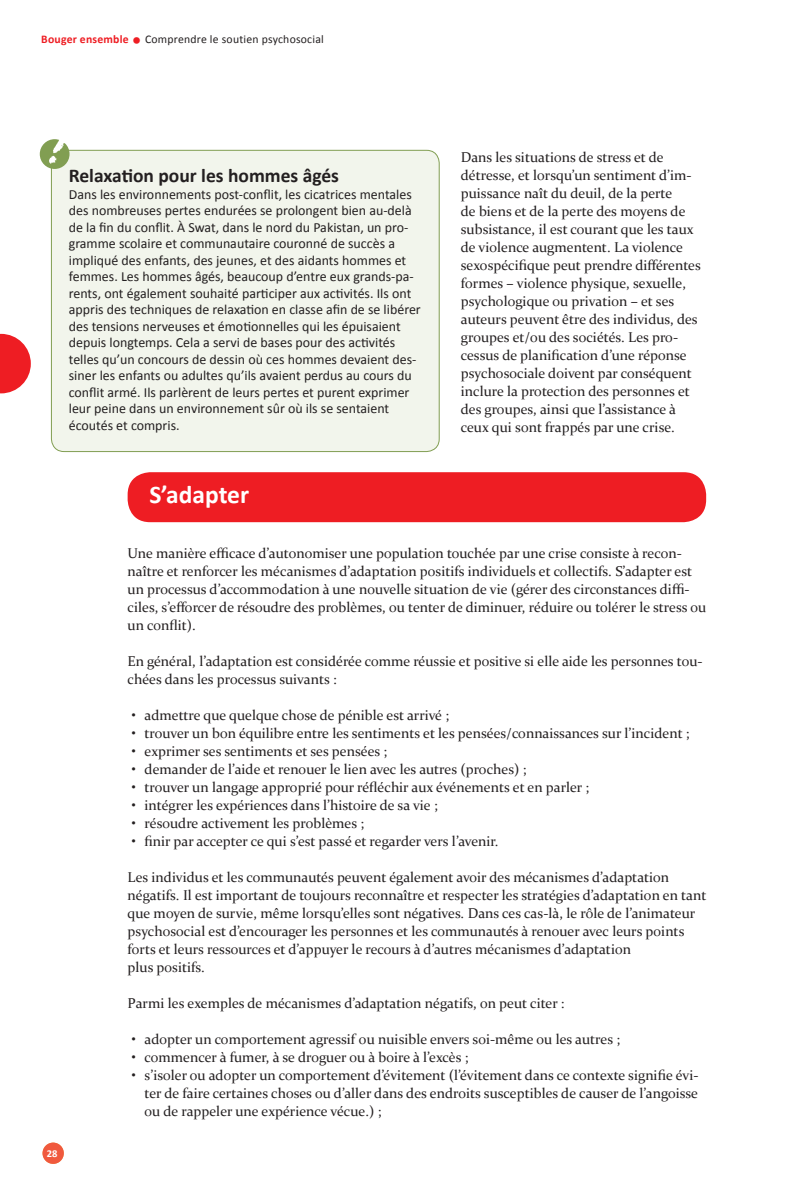
<style>
.page{position:relative;width:787px;height:1191px;background:#fff}
.page>*{position:absolute;margin:0;border:0;box-sizing:border-box;transform-origin:0 0}
.t1{font:700 25.5px "Calibri";color:#fff}
.t2{font:700 19.5px "Calibri";color:#231f20}
.t3{font:14.25px/18px "Constantia";color:#231f20}
.t4{font:13.95px/16.5px "Calibri";color:#231f20}
.t5{font:11.7px "Calibri";letter-spacing:.02em;color:#231f20}
.t6{font:700 10.5px "Calibri";color:#fff}
.s1{font-weight:700;color:#ee1d23}
.s2{font-size:21px;color:#ee1d23}
</style>
<div class="page">
<div style="left:43px;top:1142px;width:21px;height:21px;background:#f0593e;border-radius:50%"></div>
<svg style="left:0;top:334px;width:31px;height:59px"></svg>
<div style="left:128px;top:472px;width:578px;height:50px;background:#ee1d23;border-radius:22px"></div>
<div style="left:51px;top:150px;width:388px;height:301px;background:#f2f5ec;border-radius:13px"></div>
<div style="left:51px;top:150px;width:388px;height:302px;border:1px solid #819e52;border-radius:13px"></div>
<div style="left:40px;top:139px;width:30px;height:30px;background:#819e52;border-radius:50%"></div>
<img style="left:48px;top:139px;width:20px;height:24px">
<p class="t5" style="left:41px;top:32px;width:284px"><span class="s1">Bouger ensemble</span> <span class="s2">•</span> Comprendre le soutien psychosocial</p>
<h2 class="t2" style="left:69px;top:163px;width:272px">Relaxation pour les hommes âgés</h2>
<p class="t4" style="left:69px;top:186px;width:353px">Dans les environnements post-conflit, les cicatrices mentales des nombreuses pertes endurées se prolongent bien au-delà de la fin du conflit. À Swat, dans le nord du Pakistan, un pro&shy;gramme scolaire et communautaire couronné de succès a impliqué des enfants, des jeunes, et des aidants hommes et femmes. Les hommes âgés, beaucoup d’entre eux grands-pa&shy;rents, ont également souhaité participer aux activités. Ils ont appris des techniques de relaxation en classe afin de se libérer des tensions nerveuses et émotionnelles qui les épuisaient depuis longtemps. Cela a servi de bases pour des activités telles qu’un concours de dessin où ces hommes devaient des&shy;siner les enfants ou adultes qu’ils avaient perdus au cours du conflit armé. Ils parlèrent de leurs pertes et purent exprimer leur peine dans un environnement sûr où ils se sentaient écoutés et compris.</p>
<h1 class="t1" style="left:149px;top:478px;width:101px">S’adapter</h1>
<p class="t3" style="left:461px;top:148px;width:241px">Dans les situations de stress et de détresse, et lorsqu’un sentiment d’im&shy;puissance naît du deuil, de la perte<br>de biens et de la perte des moyens de subsistance, il est courant que les taux de violence augmentent. La violence sexospécifique peut prendre différentes formes – violence physique, sexuelle, psychologique ou privation – et ses auteurs peuvent être des individus, des groupes et/ou des sociétés. Les pro&shy;cessus de planification d’une réponse psychosociale doivent par conséquent inclure la protection des personnes et des groupes, ainsi que l’assistance à ceux qui sont frappés par une crise.</p>
<p class="t6" style="left:47px;top:1147px;width:12px">28</p>
<p class="t3" style="left:128px;top:544px;width:580px">Une manière efficace d’autonomiser une population touchée par une crise consiste à recon&shy;naître et renforcer les mécanismes d’adaptation positifs individuels et collectifs. S’adapter est un processus d’accommodation à une nouvelle situation de vie (gérer des circonstances diffi&shy;ciles, s’efforcer de résoudre des problèmes, ou tenter de diminuer, réduire ou tolérer le stress ou un conflit).</p>
<p class="t3" style="left:128px;top:652px;width:576px">En général, l’adaptation est considérée comme réussie et positive si elle aide les personnes tou&shy;chées dans les processus suivants :</p>
<p class="t3" style="left:132px;top:705px;width:319px">• admettre que quelque chose de pénible est arrivé ;</p>
<p class="t3" style="left:132px;top:723px;width:559px">• trouver un bon équilibre entre les sentiments et les pensées/connaissances sur l’incident ;</p>
<p class="t3" style="left:132px;top:741px;width:257px">• exprimer ses sentiments et ses pensées ;</p>
<p class="t3" style="left:132px;top:759px;width:396px">• demander de l’aide et renouer le lien avec les autres (proches) ;</p>
<p class="t3" style="left:132px;top:777px;width:458px">• trouver un langage approprié pour réfléchir aux événements et en parler ;</p>
<p class="t3" style="left:132px;top:795px;width:307px">• intégrer les expériences dans l’histoire de sa vie ;</p>
<p class="t3" style="left:132px;top:813px;width:234px">• résoudre activement les problèmes ;</p>
<p class="t3" style="left:132px;top:831px;width:368px">• finir par accepter ce qui s’est passé et regarder vers l’avenir.</p>
<p class="t3" style="left:128px;top:867px;width:580px">Les individus et les communautés peuvent également avoir des mécanismes d’adaptation négatifs. Il est important de toujours reconnaître et respecter les stratégies d’adaptation en tant que moyen de survie, même lorsqu’elles sont négatives. Dans ces cas-là, le rôle de l’animateur psychosocial est d’encourager les personnes et les communautés à renouer avec leurs points forts et leurs ressources et d’appuyer le recours à d’autres mécanismes d’adaptation<br>plus positifs.</p>
<p class="t3" style="left:128px;top:993px;width:438px">Parmi les exemples de mécanismes d’adaptation négatifs, on peut citer :</p>
<p class="t3" style="left:132px;top:1029px;width:490px">• adopter un comportement agressif ou nuisible envers soi-même ou les autres ;</p>
<p class="t3" style="left:132px;top:1047px;width:338px">• commencer à fumer, à se droguer ou à boire à l’excès ;</p>
<p class="t3" style="left:145px;top:1065px;width:555px;text-align:justify;text-indent:-13px">• s’isoler ou adopter un comportement d’évitement (l’évitement dans ce contexte signifie évi&shy;ter de faire certaines choses ou d’aller dans des endroits susceptibles de causer de l’angoisse ou de rappeler une expérience vécue.) ;</p>
</div>
